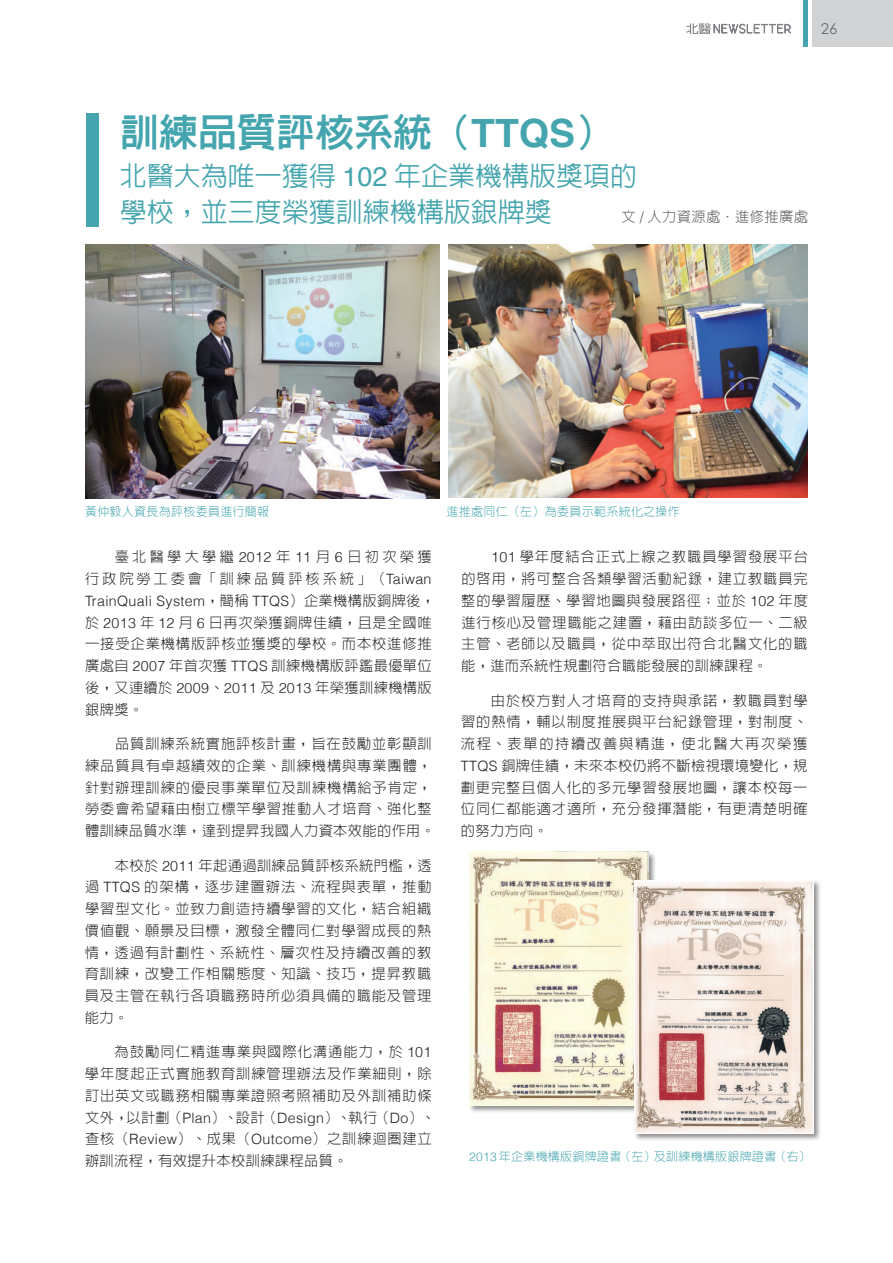
<style>
.page{position:relative;width:893px;height:1263px;background:#fff}
.page>*{position:absolute;margin:0;border:0;box-sizing:border-box;transform-origin:0 0}
.t1{font:39px "Lin Gothic Extra";color:#44a5ae}
.t2{font:500 27px/36px "Lin Gothic";color:#44a5ae}
.t3{font:15px "Century Gothic";color:#6c6d70}
.t4{font:300 14.25px/21.8px "Lin Gothic";letter-spacing:.06em;color:#231f20;text-align:justify}
.t5{font:300 14.25px/21.8px "Lin Gothic";letter-spacing:.205em;color:#231f20;text-align:right}
.t6{font:300 14.25px "Helvetica";letter-spacing:.025em;color:#231f20}
.t7{font:300 14.25px "Lin Gothic";letter-spacing:.025em;color:#57585a}
.t8{font:300 12px "Lin Gothic";letter-spacing:.025em;color:#44a5ae}
.s1{font-family:"Lin Gothic";font-weight:700}
.s2{font-family:"Helvetica";font-weight:700}
.s3{font-family:"Helvetica";font-weight:400}
.s4{font-family:"Helvetica"}
.s5{font-family:"Lin Gothic"}
</style>
<div class="page">
<img style="left:85px;top:245px;width:354px;height:253px">
<img style="left:448px;top:245px;width:360px;height:253px">
<div style="left:86px;top:113px;width:13px;height:113px;background:#44a5ae"></div>
<div style="left:468px;top:851px;width:188px;height:262px;background:#231f20;opacity:.5"></div>
<img style="left:469px;top:852px;width:179px;height:253px">
<div style="left:634px;top:879px;width:188px;height:262px;background:#231f20;opacity:.5"></div>
<img style="left:635px;top:880px;width:179px;height:253px">
<div style="left:812px;top:0;width:81px;height:47px;background:#d1d2d4"></div>
<svg style="left:686px;top:23px;width:105px;height:11px"></svg>
<hr style="left:804px;top:0;width:4px;height:47px;background:#44a5ae">
<p class="t3" style="left:821px;top:20px;width:18px">26</p>
<h1 class="t1" style="left:120px;top:113px;width:496px">訓練品質評核系統<span class="s1">（</span><span class="s2">TTQS</span><span class="s1">）</span></h1>
<h2 class="t2" style="left:120px;top:158px;width:519px">北醫大為唯一獲得 <span class="s3">102</span> 年企業機構版獎項的學校，並三度榮獲訓練機構版銀牌獎</h2>
<p class="t7" style="left:622px;top:209px;width:188px">文 <span class="s4">/</span> 人力資源處．進修推廣處</p>
<p class="t8" style="left:85px;top:505px;width:186px">黃仲毅人資長為評核委員進行簡報</p>
<p class="t8" style="left:446px;top:505px;width:235px">進推處同仁（左）為委員示範系統化之操作</p>
<p class="t5" style="left:85px;top:546px;width:348px">臺北醫學大學繼<span class="s4">2012</span>年<span class="s4">11</span>月<span class="s4">6</span>日初次榮獲<br>行政院勞工委會「訓練品質評核系統」（<span class="s4">Taiwan</span></p>
<p class="t6" style="left:85px;top:589px;width:352px">TrainQuali System<span class="s5">，簡稱</span> TTQS<span class="s5">）企業機構版銅牌後，</span></p>
<p class="t4" style="left:85px;top:611px;width:348px">於 <span class="s4">2013</span> 年 <span class="s4">12</span> 月 <span class="s4">6</span> 日再次榮獲銅牌佳績，且是全國唯一接受企業機構版評核並獲獎的學校。而本校進修推廣處自 <span class="s4">2007</span> 年首次獲 <span class="s4">TTQS</span> 訓練機構版評鑑最優單位後，又連續於 <span class="s4">2009</span>、<span class="s4">2011</span> 及 <span class="s4">2013</span> 年榮獲訓練機構版銀牌獎。</p>
<p class="t4" style="left:85px;top:733px;width:352px;text-align:left;text-indent:30px">品質訓練系統實施評核計畫，旨在鼓勵並彰顯訓練品質具有卓越績效的企業、訓練機構與專業團體，針對辦理訓練的優良事業單位及訓練機構給予肯定，勞委會希望藉由樹立標竿學習推動人才培育、強化整體訓練品質水準，達到提昇我國人力資本效能的作用。</p>
<p class="t4" style="left:85px;top:854px;width:348px;text-indent:30px">本校於 <span class="s4">2011</span> 年起通過訓練品質評核系統門檻，透過 <span class="s4">TTQS</span> 的架構，逐步建置辦法、流程與表單，推動學習型文化。並致力創造持續學習的文化，結合組織價值觀、願景及目標，激發全體同仁對學習成長的熱情，透過有計劃性、系統性、層次性及持續改善的教育訓練，改變工作相關態度、知識、技巧，提昇教職員及主管在執行各項職務時所必須具備的職能及管理能力。</p>
<p class="t4" style="left:85px;top:1041px;width:352px;text-align:left;text-indent:30px">為鼓勵同仁精進專業與國際化溝通能力，於 <span class="s4">101</span>學年度起正式實施教育訓練管理辦法及作業細則，除訂出英文或職務相關專業證照考照補助及外訓補助條文外，以計劃（<span class="s4">Plan</span>）、設計（<span class="s4">Design</span>）、執行（<span class="s4">Do</span>）、查核（<span class="s4">Review</span>）、成果（<span class="s4">Outcome</span>）之訓練迴圈建立辦訓流程，有效提升本校訓練課程品質。</p>
<p class="t4" style="left:461px;top:546px;width:348px;text-indent:30px"><span class="s4">101</span> 學年度結合正式上線之教職員學習發展平台的啟用，將可整合各類學習活動紀錄，建立教職員完整的學習履歷、學習地圖與發展路徑；並於 <span class="s4">102</span> 年度進行核心及管理職能之建置，藉由訪談多位一、二級主管、老師以及職員，從中萃取出符合北醫文化的職能，進而系統性規劃符合職能發展的訓練課程。</p>
<p class="t4" style="left:461px;top:689px;width:348px;text-indent:30px">由於校方對人才培育的支持與承諾，教職員對學習的熱情，輔以制度推展與平台紀錄管理，對制度、流程、表單的持續改善與精進，使北醫大再次榮獲<span class="s4">TTQS</span> 銅牌佳績，未來本校仍將不斷檢視環境變化，規劃更完整且個人化的多元學習發展地圖，讓本校每一位同仁都能適才適所，充分發揮潛能，有更清楚明確的努力方向。</p>
<p class="t8" style="left:469px;top:1150px;width:343px"><span class="s4">2013</span> 年企業機構版銅牌證書（左）及訓練機構版銀牌證書（右）</p>
</div>
